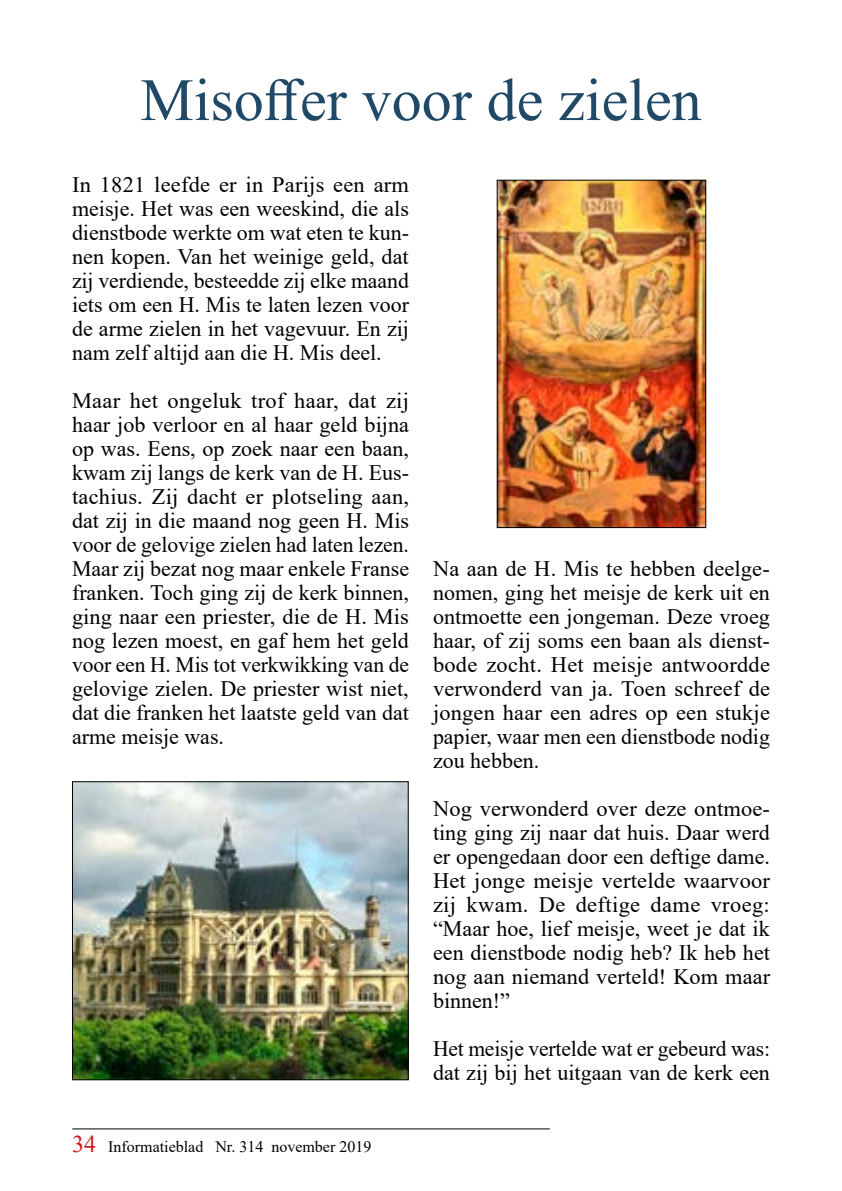
<style>
.page{position:relative;width:842px;height:1191px;background:#fff}
.page>*{position:absolute;margin:0;border:0;box-sizing:border-box;transform-origin:0 0}
.t1{font:60px "Times New Roman";color:#1f4966}
.t2{font:22px/24px "Times New Roman";color:#000;text-align:justify}
.t3{font:16px "Times New Roman";color:#000}
.s1{font-size:24px;color:#cd171a}
</style>
<div class="page">
<hr style="left:72px;top:1128px;width:478px;height:1px;background:#000">
<img style="left:499px;top:182px;width:205px;height:344px">
<div style="left:497px;top:180px;width:209px;height:348px;border:1px solid #000"></div>
<img style="left:74px;top:783px;width:333px;height:295px">
<div style="left:72px;top:781px;width:337px;height:299px;border:1px solid #000"></div>
<h1 class="t1" style="left:140px;top:58px;width:563px">Misoffer voor de zielen</h1>
<p class="t2" style="left:72px;top:172px;width:339px">In 1821 leefde er in Parijs een arm meisje. Het was een weeskind, die als dienstbode werkte om wat eten te kun&shy;nen kopen. Van het weinige geld, dat zij verdiende, besteedde zij elke maand iets om een H. Mis te laten lezen voor de arme zielen in het vagevuur. En zij nam zelf altijd aan die H. Mis deel.</p>
<p class="t2" style="left:72px;top:388px;width:339px">Maar het ongeluk trof haar, dat zij haar job verloor en al haar geld bijna op was. Eens, op zoek naar een baan, kwam zij langs de kerk van de H. Eus&shy;tachius. Zij dacht er plotseling aan, dat zij in die maand nog geen H. Mis voor de gelovige zielen had laten lezen.<br>Maar zij bezat nog maar enkele Franse franken. Toch ging zij de kerk binnen, ging naar een priester, die de H. Mis nog lezen moest, en gaf hem het geld voor een H. Mis tot verkwikking van de gelovige zielen. De priester wist niet, dat die franken het laatste geld van dat arme meisje was.</p>
<p class="t3" style="left:72px;top:1134px;width:301px"><span class="s1">34</span> Informatieblad Nr. 314 november 2019</p>
<p class="t2" style="left:433px;top:556px;width:339px">Na aan de H. Mis te hebben deelge&shy;nomen, ging het meisje de kerk uit en ontmoette een jongeman. Deze vroeg haar, of zij soms een baan als dienst&shy;bode zocht. Het meisje antwoordde verwonderd van ja. Toen schreef de jongen haar een adres op een stukje papier, waar men een dienstbode nodig zou hebben.</p>
<p class="t2" style="left:433px;top:796px;width:339px">Nog verwonderd over deze ontmoe&shy;ting ging zij naar dat huis. Daar werd er opengedaan door een deftige dame.<br>Het jonge meisje vertelde waarvoor zij kwam. De deftige dame vroeg: “Maar hoe, lief meisje, weet je dat ik een dienstbode nodig heb? Ik heb het nog aan niemand verteld! Kom maar binnen!”</p>
<p class="t2" style="left:433px;top:1036px;width:339px">Het meisje vertelde wat er gebeurd was: dat zij bij het uitgaan van de kerk een</p>
</div>
